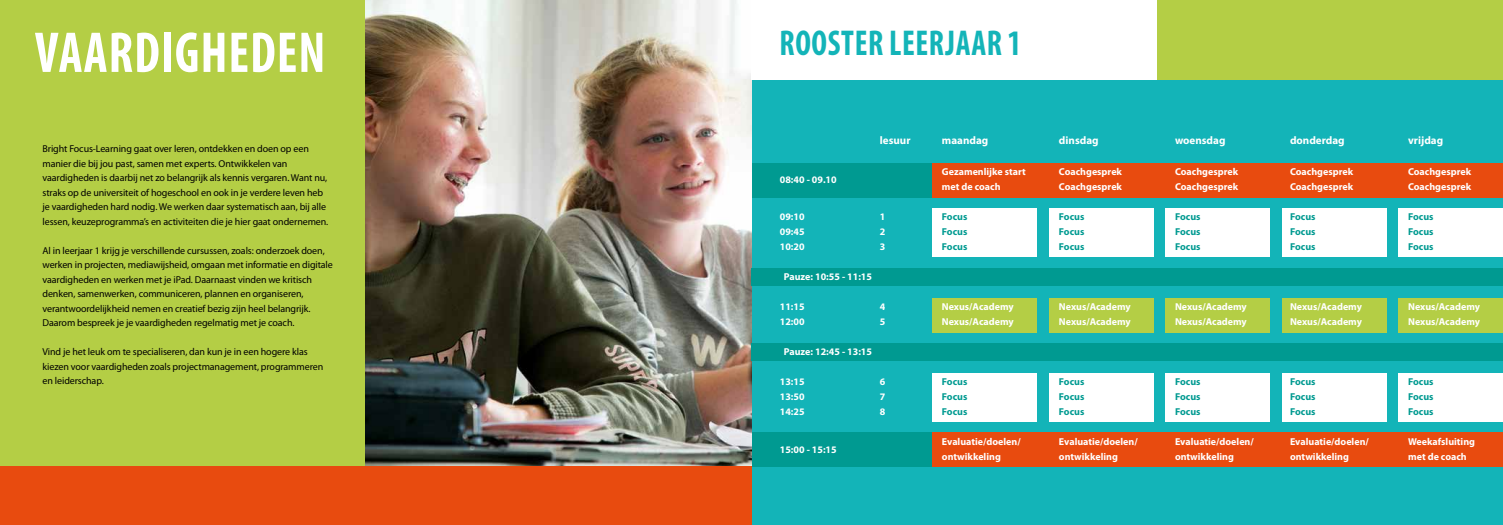
<style>
.page{position:relative;width:1503px;height:525px;background:#fff}
.page>*{position:absolute;margin:0;border:0;box-sizing:border-box;transform-origin:0 0}
.t1{font:700 condensed 58px "Myriad Pro";letter-spacing:.02em;color:#fff;scale:.9 1}
.t2{font:700 condensed 36px "Myriad Pro";letter-spacing:.02em;color:#13b4b8;scale:.9 1}
.t3{font:700 11px "Myriad Pro";color:#fff}
.t4{font:10px/14.5px "Myriad Pro";letter-spacing:-.01em;color:#000}
.t5{font:700 10px "Myriad Pro";color:#fff}
.t6{font:700 10px "Myriad Pro";color:#009a91}
</style>
<div class="page">
<div style="left:751px;top:0;width:751px;height:524px;background:#13b4b8"></div>
<div style="left:751px;top:163px;width:181px;height:34px;background:#009a91"></div>
<div style="left:1033px;top:163px;width:469px;height:34px;background:#e84b0f"></div>
<div style="left:1033px;top:432px;width:469px;height:34px;background:#e84b0f"></div>
<div style="left:751px;top:432px;width:181px;height:34px;background:#009a91"></div>
<img style="left:364px;top:0;width:387px;height:466px">
<div style="left:0;top:102px;width:364px;height:422px;background:#b4ce45"></div>
<div style="left:932px;top:432px;width:104px;height:34px;background:#e84b0f"></div>
<div style="left:932px;top:298px;width:104px;height:34px;background:#b4ce45"></div>
<div style="left:932px;top:163px;width:104px;height:34px;background:#e84b0f"></div>
<div style="left:932px;top:208px;width:104px;height:49px;background:#fff"></div>
<div style="left:932px;top:373px;width:104px;height:48px;background:#fff"></div>
<div style="left:1048px;top:298px;width:105px;height:34px;background:#b4ce45"></div>
<div style="left:1048px;top:208px;width:105px;height:49px;background:#fff"></div>
<div style="left:1048px;top:373px;width:105px;height:48px;background:#fff"></div>
<div style="left:1165px;top:298px;width:104px;height:34px;background:#b4ce45"></div>
<div style="left:1165px;top:208px;width:104px;height:49px;background:#fff"></div>
<div style="left:1165px;top:373px;width:104px;height:48px;background:#fff"></div>
<div style="left:1282px;top:298px;width:104px;height:34px;background:#b4ce45"></div>
<div style="left:1282px;top:208px;width:104px;height:49px;background:#fff"></div>
<div style="left:1282px;top:373px;width:104px;height:48px;background:#fff"></div>
<div style="left:1398px;top:298px;width:104px;height:34px;background:#b4ce45"></div>
<div style="left:1398px;top:208px;width:104px;height:49px;background:#fff"></div>
<div style="left:1398px;top:373px;width:104px;height:48px;background:#fff"></div>
<div style="left:751px;top:269px;width:751px;height:17px;background:#009a91"></div>
<div style="left:751px;top:343px;width:751px;height:17px;background:#009a91"></div>
<div style="left:0;top:0;width:364px;height:116px;background:#b4ce45"></div>
<div style="left:751px;top:0;width:406px;height:79px;background:#fff"></div>
<div style="left:1157px;top:0;width:345px;height:79px;background:#b4ce45"></div>
<div style="left:0;top:466px;width:751px;height:58px;background:#e84b0f"></div>
<h1 class="t1" style="left:35px;top:16px;width:324px">VAARDIGHEDEN</h1>
<h2 class="t2" style="left:779px;top:21px;width:270px">ROOSTER LEERJAAR 1</h2>
<p class="t4" style="left:43px;top:142px;width:287px">Bright Focus-Learning gaat over leren, ontdekken en doen op een manier die bij jou past, samen met experts. Ontwikkelen van vaardigheden is daarbij net zo belangrijk als kennis vergaren. Want nu, straks op de universiteit of hogeschool en ook in je verdere leven heb je vaardigheden hard nodig. We werken daar systematisch aan, bij alle lessen, keuzeprogramma’s en activiteiten die je hier gaat ondernemen.</p>
<p class="t4" style="left:43px;top:243px;width:292px">Al in leerjaar 1 krijg je verschillende cursussen, zoals: onderzoek doen, werken in projecten, mediawijsheid, omgaan met informatie en digitale vaardigheden en werken met je iPad. Daarnaast vinden we kritisch denken, samenwerken, communiceren, plannen en organiseren, verantwoordelijkheid nemen en creatief bezig zijn heel belangrijk.<br>Daarom bespreek je je vaardigheden regelmatig met je coach.</p>
<p class="t4" style="left:43px;top:345px;width:282px">Vind je het leuk om te specialiseren, dan kun je in een hogere klas kiezen voor vaardigheden zoals projectmanagement, programmeren en leiderschap.</p>
<p class="t5" style="left:780px;top:172px;width:58px">08:40 - 09.10</p>
<p class="t3" style="left:880px;top:133px;width:32px">lesuur</p>
<p class="t3" style="left:942px;top:133px;width:48px">maandag</p>
<p class="t3" style="left:1059px;top:133px;width:41px">dinsdag</p>
<p class="t3" style="left:1175px;top:133px;width:52px">woensdag</p>
<p class="t3" style="left:1290px;top:133px;width:56px">donderdag</p>
<p class="t3" style="left:1408px;top:133px;width:37px">vrijdag</p>
<p class="t5" style="left:942px;top:164px;width:85px">Gezamenlijke start</p>
<p class="t5" style="left:1059px;top:164px;width:65px">Coachgesprek</p>
<p class="t5" style="left:1175px;top:164px;width:65px">Coachgesprek</p>
<p class="t5" style="left:1290px;top:164px;width:65px">Coachgesprek</p>
<p class="t5" style="left:1408px;top:164px;width:65px">Coachgesprek</p>
<p class="t5" style="left:942px;top:179px;width:60px">met de coach</p>
<p class="t5" style="left:1059px;top:179px;width:65px">Coachgesprek</p>
<p class="t5" style="left:1175px;top:179px;width:65px">Coachgesprek</p>
<p class="t5" style="left:1290px;top:179px;width:65px">Coachgesprek</p>
<p class="t5" style="left:1408px;top:179px;width:65px">Coachgesprek</p>
<p class="t5" style="left:780px;top:209px;width:26px">09:10</p>
<p class="t5" style="left:880px;top:209px;width:7px">1</p>
<p class="t6" style="left:942px;top:209px;width:27px">Focus</p>
<p class="t6" style="left:1059px;top:209px;width:27px">Focus</p>
<p class="t6" style="left:1175px;top:209px;width:27px">Focus</p>
<p class="t6" style="left:1290px;top:209px;width:27px">Focus</p>
<p class="t6" style="left:1408px;top:209px;width:27px">Focus</p>
<p class="t5" style="left:780px;top:224px;width:26px">09:45</p>
<p class="t5" style="left:880px;top:224px;width:7px">2</p>
<p class="t6" style="left:942px;top:224px;width:27px">Focus</p>
<p class="t6" style="left:1059px;top:224px;width:27px">Focus</p>
<p class="t6" style="left:1175px;top:224px;width:27px">Focus</p>
<p class="t6" style="left:1290px;top:224px;width:27px">Focus</p>
<p class="t6" style="left:1408px;top:224px;width:27px">Focus</p>
<p class="t5" style="left:780px;top:239px;width:26px">10:20</p>
<p class="t5" style="left:880px;top:239px;width:7px">3</p>
<p class="t6" style="left:942px;top:239px;width:27px">Focus</p>
<p class="t6" style="left:1059px;top:239px;width:27px">Focus</p>
<p class="t6" style="left:1175px;top:239px;width:27px">Focus</p>
<p class="t6" style="left:1290px;top:239px;width:27px">Focus</p>
<p class="t6" style="left:1408px;top:239px;width:27px">Focus</p>
<p class="t5" style="left:784px;top:269px;width:90px">Pauze: 10:55 - 11:15</p>
<p class="t5" style="left:780px;top:299px;width:26px">11:15</p>
<p class="t5" style="left:880px;top:299px;width:7px">4</p>
<p class="t5" style="left:942px;top:299px;width:73px">Nexus/Academy</p>
<p class="t5" style="left:1059px;top:299px;width:73px">Nexus/Academy</p>
<p class="t5" style="left:1175px;top:299px;width:73px">Nexus/Academy</p>
<p class="t5" style="left:1290px;top:299px;width:73px">Nexus/Academy</p>
<p class="t5" style="left:1408px;top:299px;width:73px">Nexus/Academy</p>
<p class="t5" style="left:780px;top:314px;width:26px">12:00</p>
<p class="t5" style="left:880px;top:314px;width:7px">5</p>
<p class="t5" style="left:942px;top:314px;width:73px">Nexus/Academy</p>
<p class="t5" style="left:1059px;top:314px;width:73px">Nexus/Academy</p>
<p class="t5" style="left:1175px;top:314px;width:73px">Nexus/Academy</p>
<p class="t5" style="left:1290px;top:314px;width:73px">Nexus/Academy</p>
<p class="t5" style="left:1408px;top:314px;width:73px">Nexus/Academy</p>
<p class="t5" style="left:784px;top:344px;width:90px">Pauze: 12:45 - 13:15</p>
<p class="t5" style="left:780px;top:374px;width:26px">13:15</p>
<p class="t5" style="left:880px;top:374px;width:7px">6</p>
<p class="t6" style="left:942px;top:374px;width:27px">Focus</p>
<p class="t6" style="left:1059px;top:374px;width:27px">Focus</p>
<p class="t6" style="left:1175px;top:374px;width:27px">Focus</p>
<p class="t6" style="left:1290px;top:374px;width:27px">Focus</p>
<p class="t6" style="left:1408px;top:374px;width:27px">Focus</p>
<p class="t5" style="left:780px;top:389px;width:26px">13:50</p>
<p class="t5" style="left:880px;top:389px;width:7px">7</p>
<p class="t6" style="left:942px;top:389px;width:27px">Focus</p>
<p class="t6" style="left:1059px;top:389px;width:27px">Focus</p>
<p class="t6" style="left:1175px;top:389px;width:27px">Focus</p>
<p class="t6" style="left:1290px;top:389px;width:27px">Focus</p>
<p class="t6" style="left:1408px;top:389px;width:27px">Focus</p>
<p class="t5" style="left:780px;top:404px;width:26px">14:25</p>
<p class="t5" style="left:880px;top:404px;width:7px">8</p>
<p class="t6" style="left:942px;top:404px;width:27px">Focus</p>
<p class="t6" style="left:1059px;top:404px;width:27px">Focus</p>
<p class="t6" style="left:1175px;top:404px;width:27px">Focus</p>
<p class="t6" style="left:1290px;top:404px;width:27px">Focus</p>
<p class="t6" style="left:1408px;top:404px;width:27px">Focus</p>
<p class="t5" style="left:780px;top:442px;width:58px">15:00 - 15:15</p>
<p class="t5" style="left:942px;top:434px;width:80px">Evaluatie/doelen/</p>
<p class="t5" style="left:1059px;top:434px;width:80px">Evaluatie/doelen/</p>
<p class="t5" style="left:1175px;top:434px;width:80px">Evaluatie/doelen/</p>
<p class="t5" style="left:1290px;top:434px;width:80px">Evaluatie/doelen/</p>
<p class="t5" style="left:1408px;top:434px;width:68px">Weekafsluiting</p>
<p class="t5" style="left:942px;top:449px;width:60px">ontwikkeling</p>
<p class="t5" style="left:1059px;top:449px;width:60px">ontwikkeling</p>
<p class="t5" style="left:1175px;top:449px;width:60px">ontwikkeling</p>
<p class="t5" style="left:1290px;top:449px;width:60px">ontwikkeling</p>
<p class="t5" style="left:1408px;top:449px;width:60px">met de coach</p>
</div>
